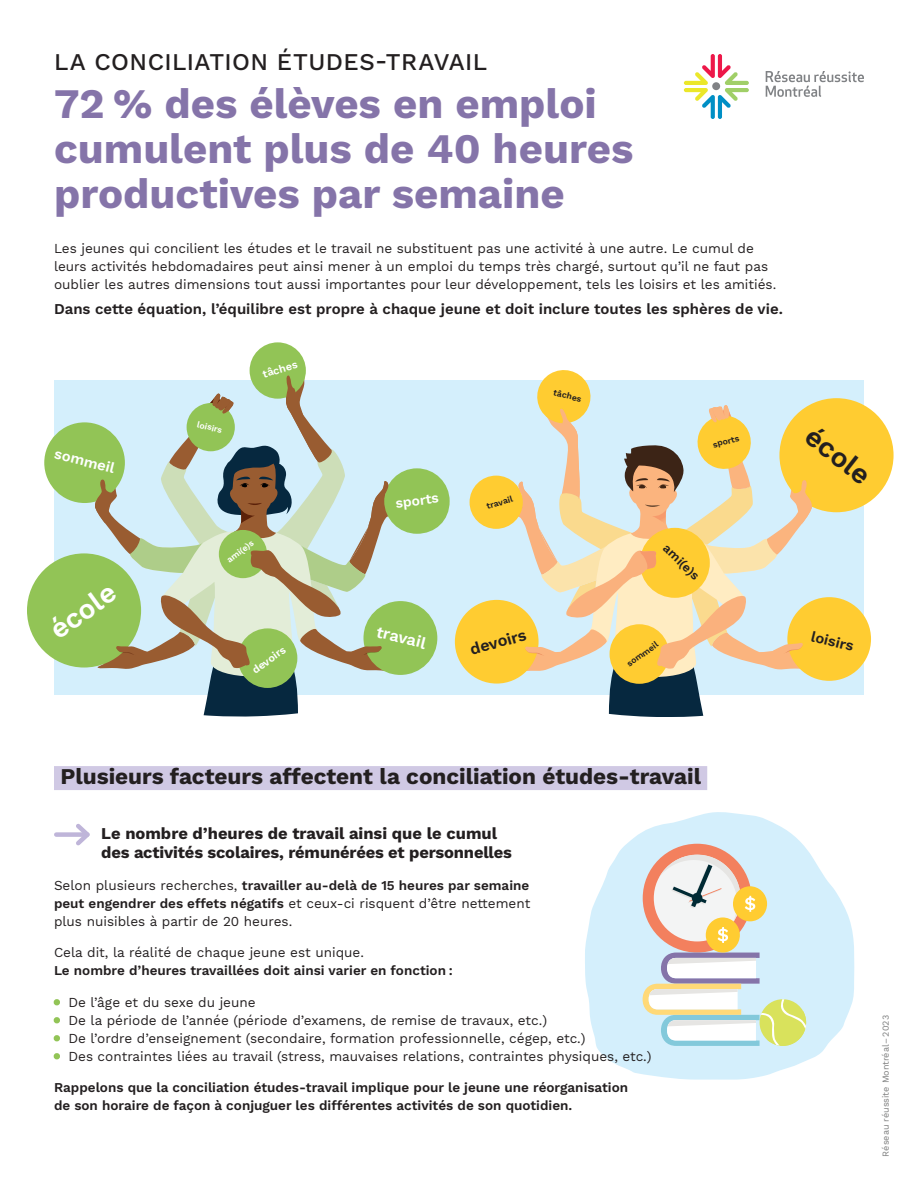
<style>
.page{position:relative;width:918px;height:1188px;background:#fff}
.page>*{position:absolute;margin:0;border:0;box-sizing:border-box;transform-origin:0 0}
.t1{font:700 42px/45px "Work Sans";color:#8574a9}
.t2{font:600 28.2px "Work Sans";color:#fff}
.t3{font:600 28.2px "Work Sans";color:#231f20}
.t4{font:500 24px "Work Sans";letter-spacing:.015em;color:#231f20}
.t5{font:700 22.5px "Work Sans";color:#231f20}
.t6{font:700 16.5px/19.5px "Work Sans";letter-spacing:-.01em;color:#231f20}
.t7{font:600 16.35px "Work Sans";color:#fff}
.t8{font:600 16.35px "Work Sans";color:#231f20}
.t9{font:600 15px "Work Sans";color:#231f20}
.t10{font:600 14.7px "Work Sans";color:#fff}
.t11{font:600 14.7px "Work Sans";color:#231f20}
.t12{font:600 13.95px "Work Sans";color:#fff}
.t13{font:13.5px/18px "Work Sans";color:#231f20;text-align:justify}
.t14{font:600 13.5px/18px "Work Sans";color:#231f20}
.t15{font:600 12.6px "Work Sans";color:#231f20}
.t16{font:600 10.8px "Work Sans";color:#fff}
.t17{font:9px "Work Sans";color:#7d7e7e}
.t18{font:600 8.7px "Work Sans";color:#231f20}
.t19{font:600 8.7px "Work Sans";color:#fff}
.s1{font-weight:600}
.s2{color:#008fc5}
.s3{color:#92c456}
</style>
<div class="page">
<svg style="left:585px;top:812px;width:270px;height:268px;fill:#d4effc"></svg>
<div style="left:643px;top:844px;width:109px;height:109px;background:#f3805e;border-radius:50%"></div>
<div style="left:733px;top:886px;width:34px;height:35px;background:#ffcc31;border-radius:50%"></div>
<div style="left:706px;top:917px;width:34px;height:36px;background:#ffcc31;border-radius:50%"></div>
<svg style="left:659px;top:853px;width:96px;height:90px"></svg>
<svg style="left:643px;top:953px;width:163px;height:93px"></svg>
<div style="left:54px;top:381px;width:810px;height:314px;background:#d4effc"></div>
<svg style="left:684px;top:54px;width:65px;height:65px"></svg>
<svg style="left:766px;top:71px;width:98px;height:26px"></svg>
<div style="left:27px;top:553px;width:114px;height:115px;background:#92c456;border-radius:50%"></div>
<div style="left:363px;top:601px;width:74px;height:74px;background:#92c456;border-radius:50%"></div>
<div style="left:250px;top:342px;width:56px;height:57px;background:#92c456;border-radius:50%"></div>
<div style="left:44px;top:422px;width:81px;height:81px;background:#92c456;border-radius:50%"></div>
<div style="left:384px;top:468px;width:66px;height:66px;background:#92c456;border-radius:50%"></div>
<svg style="left:89px;top:373px;width:315px;height:344px"></svg>
<div style="left:779px;top:398px;width:115px;height:114px;background:#ffcc31;border-radius:50%"></div>
<div style="left:455px;top:600px;width:84px;height:84px;background:#ffcc31;border-radius:50%"></div>
<div style="left:470px;top:476px;width:53px;height:53px;background:#ffcc31;border-radius:50%"></div>
<div style="left:787px;top:597px;width:84px;height:84px;background:#ffcc31;border-radius:50%"></div>
<svg style="left:503px;top:370px;width:315px;height:347px"></svg>
<div style="left:54px;top:766px;width:653px;height:24px;background:#d0c9e4"></div>
<div style="left:56px;top:832px;width:31px;height:5px;background:#bfb5d9"></div>
<svg style="left:72px;top:824px;width:18px;height:22px"></svg>
<h3 class="t4" style="left:54px;top:43px;width:435px">LA CONCILIATION ÉTUDES-TRAVAIL</h3>
<h1 class="t1" style="left:54px;top:80px;width:581px">72 % des élèves en emploi cumulent plus de 40 heures productives par semaine</h1>
<p class="t13" style="left:54px;top:240px;width:724px;text-align:left">Les jeunes qui concilient les études et le travail ne substituent pas une activité à une autre. Le cumul de leurs activités hebdomadaires peut ainsi mener à un emploi du temps très chargé, surtout qu’il ne faut pas oublier les autres dimensions tout aussi importantes pour leur développement, tels les loisirs et les amitiés.</p>
<p class="t9" style="left:54px;top:297px;width:730px">Dans cette équation, l’équilibre est propre à chaque jeune et doit inclure toutes les sphères de vie.</p>
<p class="t10" style="left:57px;top:443px;width:63px;rotate:14deg">sommeil</p>
<h2 class="t2" style="left:40px;top:615px;width:76px;rotate:-36deg">école</h2>
<p class="t19" style="left:199px;top:418px;width:27px;rotate:14deg">loisirs</p>
<p class="t16" style="left:261px;top:366px;width:37px;rotate:-16deg">tâches</p>
<p class="t19" style="left:224px;top:555px;width:33px;rotate:-36deg">ami(e)s</p>
<p class="t16" style="left:249px;top:664px;width:40px;rotate:-36deg">devoirs</p>
<p class="t12" style="left:394px;top:493px;width:45px;rotate:-7deg">sports</p>
<p class="t7" style="left:380px;top:619px;width:52px;rotate:14deg">travail</p>
<p class="t18" style="left:485px;top:500px;width:29px;rotate:-16deg">travail</p>
<p class="t18" style="left:555px;top:386px;width:30px;rotate:14deg">tâches</p>
<p class="t18" style="left:711px;top:439px;width:29px;rotate:-16deg">sports</p>
<p class="t15" style="left:672px;top:539px;width:46px;rotate:44deg">ami(e)s</p>
<p class="t8" style="left:467px;top:638px;width:59px;rotate:-16deg">devoirs</p>
<p class="t18" style="left:624px;top:659px;width:38px;rotate:-36deg">sommeil</p>
<h2 class="t3" style="left:822px;top:416px;width:76px;rotate:38deg">école</h2>
<p class="t11" style="left:814px;top:625px;width:45px;rotate:14deg">loisirs</p>
<h3 class="t5" style="left:60px;top:759px;width:642px">Plusieurs facteurs affectent la conciliation études-travail</h3>
<p class="t6" style="left:101px;top:823px;width:412px">Le nombre d’heures de travail ainsi que le cumul des activités scolaires, rémunérées et personnelles</p>
<p class="t13" style="left:54px;top:877px;width:478px">Selon plusieurs recherches, <span class="s1">travailler au-delà de 15 heures par semaine peut engendrer des effets négatifs</span> et ceux-ci risquent d’être nettement plus nuisibles à partir de 20 heures.</p>
<p class="t13" style="left:54px;top:944px;width:312px">Cela dit, la réalité de chaque jeune est unique.</p>
<p class="t14" style="left:54px;top:961px;width:400px">Le nombre d’heures travaillées doit ainsi varier en fonction :</p>
<p class="t13" style="left:54px;top:994px;width:203px"><span class="s2">•</span> De l’âge et du sexe du jeune</p>
<p class="t13" style="left:54px;top:1012px;width:495px"><span class="s3">•</span> De la période de l’année (période d’examens, de remise de travaux, etc.)</p>
<p class="t13" style="left:54px;top:1030px;width:533px"><span class="s3">•</span> De l’ordre d’enseignement (secondaire, formation professionnelle, cégep, etc.)</p>
<p class="t13" style="left:54px;top:1048px;width:599px"><span class="s3">•</span> Des contraintes liées au travail (stress, mauvaises relations, contraintes physiques, etc.)</p>
<p class="t14" style="left:54px;top:1078px;width:576px">Rappelons que la conciliation études-travail implique pour le jeune une réorganisation de son horaire de façon à conjuguer les différentes activités de son quotidien.</p>
<p class="t17" style="left:881px;top:1156px;width:143px;rotate:-90deg">Réseau réussite Montréal–2023</p>
</div>
